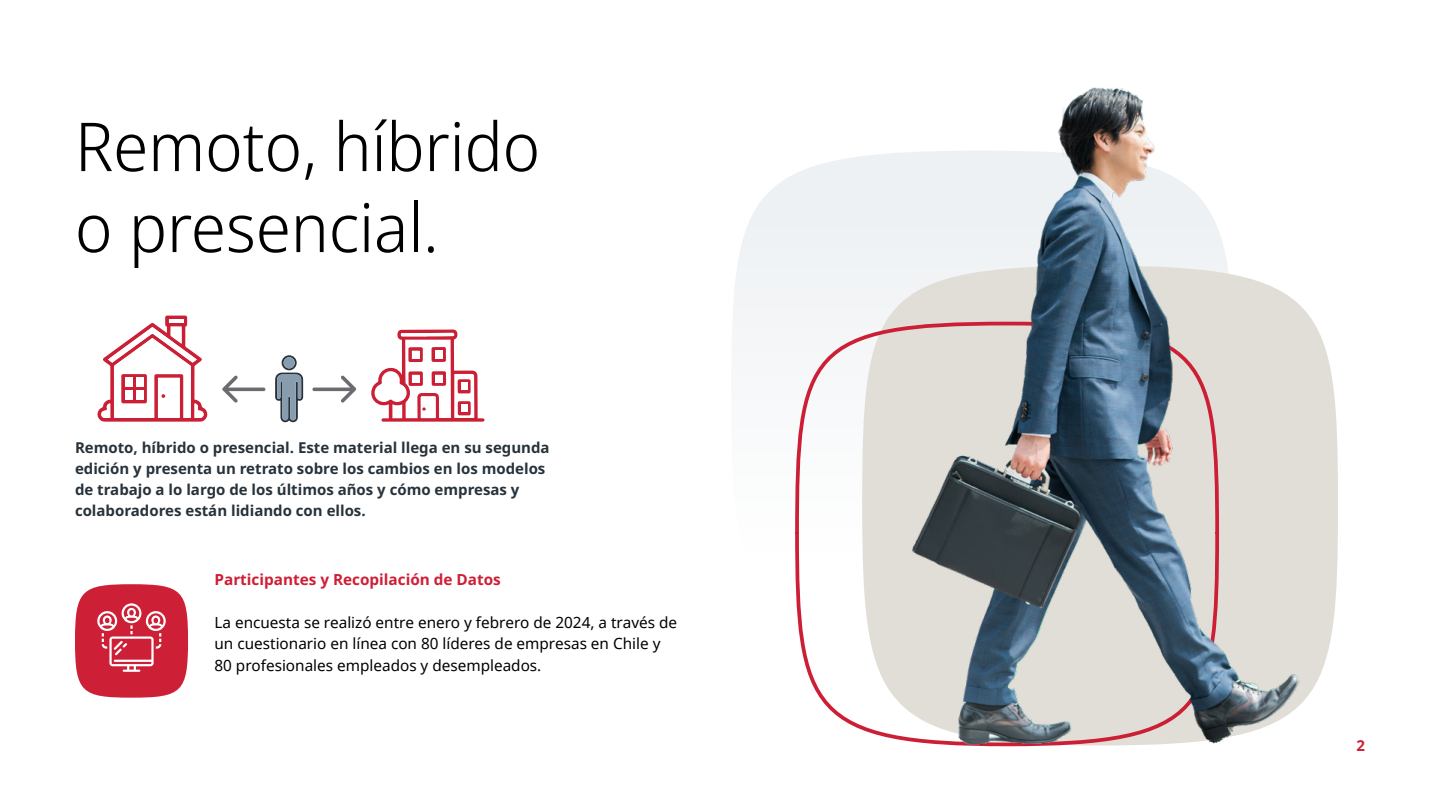
<style>
.page{position:relative;width:1440px;height:810px;background:#fff}
.page>*{position:absolute;margin:0;border:0;box-sizing:border-box;transform-origin:0 0}
.t1{font:300 67.5px/81px "Noto Sans Display";color:#000}
.t2{font:15.3px/21.5px "Noto Sans";color:#000}
.t3{font:700 15.3px "Noto Sans";color:#cd1f36}
.t4{font:700 15px/21px "Noto Sans";color:#27323a}
.t5{font:700 15px "Noto Sans";color:#cd1f36}
</style>
<div class="page">
<svg style="left:732px;top:154px;width:148px;height:487px"></svg>
<svg style="left:862px;top:266px;width:476px;height:470px;fill:#e0ded6"></svg>
<img style="left:880px;top:87px;width:446px;height:660px">
<div style="left:75px;top:584px;width:113px;height:114px;background:#cd2037;border-radius:50%"></div>
<svg style="left:97px;top:603px;width:69px;height:69px"></svg>
<svg style="left:371px;top:329px;width:114px;height:93px"></svg>
<div style="left:412px;top:351px;width:7px;height:8px;background:#fff"></div>
<div style="left:435px;top:351px;width:8px;height:8px;background:#fff"></div>
<div style="left:435px;top:375px;width:8px;height:7px;background:#fff"></div>
<div style="left:412px;top:375px;width:7px;height:7px;background:#fff"></div>
<div style="left:461px;top:383px;width:6px;height:7px;background:#fff"></div>
<div style="left:461px;top:405px;width:6px;height:7px;background:#fff"></div>
<svg style="left:275px;top:355px;width:28px;height:68px"></svg>
<div style="left:284px;top:357px;width:11px;height:11px;background:#879daf;border-radius:50%"></div>
<svg style="left:97px;top:316px;width:111px;height:106px"></svg>
<div style="left:125px;top:378px;width:7px;height:9px;background:#fff"></div>
<div style="left:136px;top:378px;width:7px;height:9px;background:#fff"></div>
<div style="left:125px;top:391px;width:7px;height:9px;background:#fff"></div>
<div style="left:136px;top:391px;width:7px;height:9px;background:#fff"></div>
<svg style="left:312px;top:376px;width:44px;height:27px"></svg>
<svg style="left:222px;top:376px;width:43px;height:27px"></svg>
<h1 class="t1" style="left:75px;top:107px;width:467px">Remoto, híbrido o presencial.</h1>
<p class="t4" style="left:75px;top:438px;width:476px">Remoto, híbrido o presencial. Este material llega en su segunda edición y presenta un retrato sobre los cambios en los modelos de trabajo a lo largo de los últimos años y cómo empresas y colaboradores están lidiando con ellos.</p>
<p class="t3" style="left:214px;top:569px;width:288px">Participantes y Recopilación de Datos</p>
<p class="t2" style="left:214px;top:611px;width:464px">La encuesta se realizó entre enero y febrero de 2024, a través de un cuestionario en línea con 80 líderes de empresas en Chile y<br>80 profesionales empleados y desempleados.</p>
<p class="t5" style="left:1356px;top:735px;width:10px">2</p>
</div>
